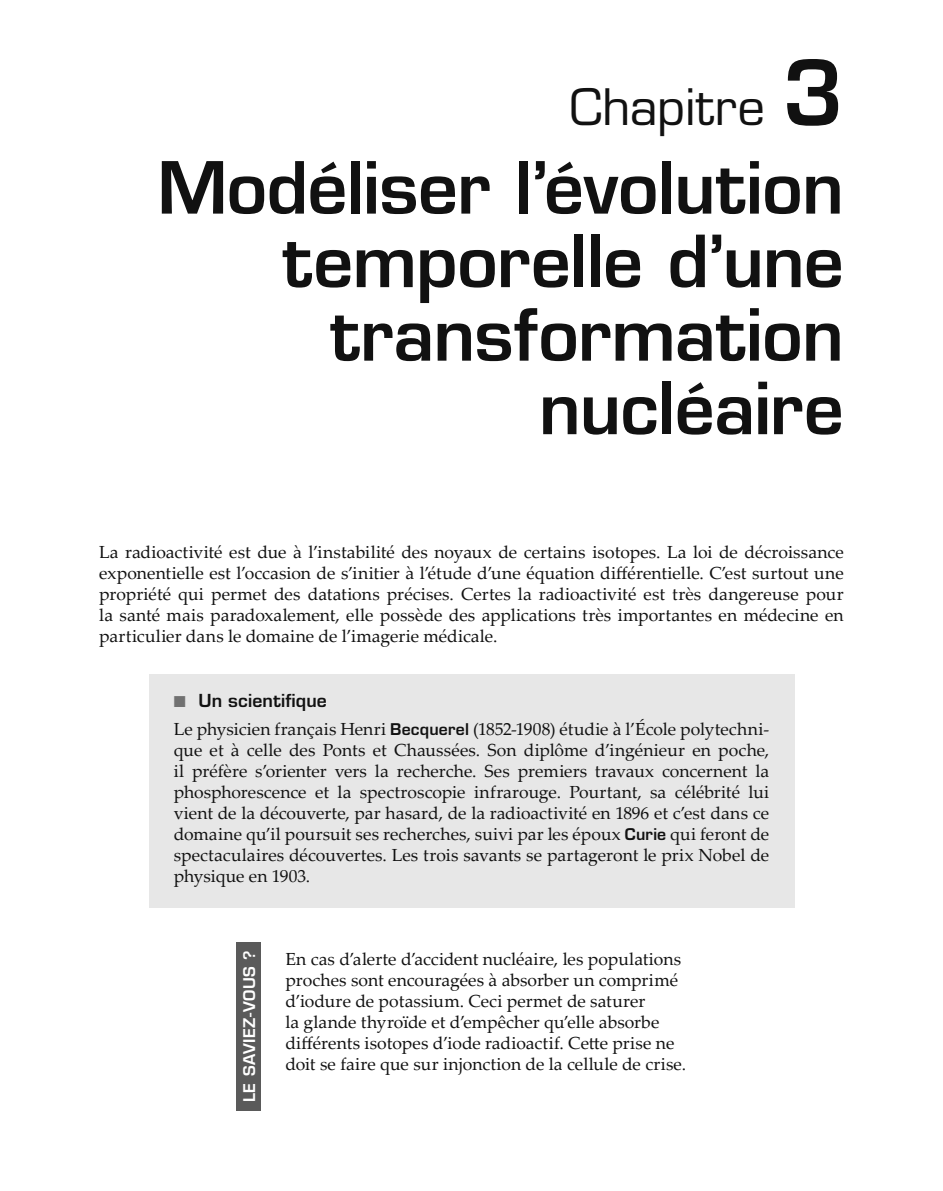
<style>
.page{position:relative;width:943px;height:1191px;background:#fff}
.page>*{position:absolute;margin:0;border:0;box-sizing:border-box;transform-origin:0 0}
.t1{font:600 70px/73.5px "Eurostile LT Std";letter-spacing:-.01em;color:#111;text-align:right}
.t2{font:49px "Eurostile LT Std";letter-spacing:-.005em;color:#111}
.t3{font:17.5px/21px "Palatino Linotype";color:#111;text-align:justify}
.t4{font:600 17.5px "Eurostile LT Std";letter-spacing:.01em;color:#111}
.t5{font:600 15.75px "Eurostile LT Std";letter-spacing:.04em;color:#fff}
.s1{font-weight:600;font-size:87.5px}
.s2{color:#717171}
.s3{font-family:"Eurostile LT Std";font-weight:600;font-size:15.75px}
</style>
<div class="page">
<div style="left:149px;top:674px;width:645px;height:233px;background:#e7e7e7"></div>
<div style="left:236px;top:942px;width:24px;height:168px;background:#5a5a5a"></div>
<h2 class="t2" style="left:569px;top:89px;width:275px">Chapitre <span class="s1">3</span></h2>
<h1 class="t1" style="left:157px;top:159px;width:688px">Modéliser l’évolution temporelle d’une transformation nucléaire</h1>
<p class="t3" style="left:99px;top:541px;width:746px">La radioactivité est due à l’instabilité des noyaux de certains isotopes. La loi de décroissance exponentielle est l’occasion de s’initier à l’étude d’une équation différentielle. C’est surtout une propriété qui permet des datations précises. Certes la radioactivité est très dangereuse pour la santé mais paradoxalement, elle possède des applications très importantes en médecine en particulier dans le domaine de l’imagerie médicale.</p>
<p class="t4" style="left:174px;top:694px;width:154px"><span class="s2">■</span> Un scientifique</p>
<p class="t3" style="left:174px;top:718px;width:597px">Le physicien français Henri <span class="s3">Becquerel</span> (1852-1908) étudie à l’École polytechni&shy;que et à celle des Ponts et Chaussées. Son diplôme d’ingénieur en poche, il préfère s’orienter vers la recherche. Ses premiers travaux concernent la phospho rescence et la spectroscopie infrarouge. Pourtant, sa célébrité lui vient de la découverte, par hasard, de la radioactivité en 1896 et c’est dans ce domaine qu’il poursuit ses recherches, suivi par les époux <span class="s3">Curie</span> qui feront de spectaculaires découvertes. Les trois savants se partageront le prix Nobel de physique en 1903.</p>
<p class="t5" style="left:243px;top:1102px;width:154px;rotate:-90deg">LE SAVIEZ-VOUS ?</p>
<p class="t3" style="left:285px;top:947px;width:402px;text-align:left">En cas d’alerte d’accident nucléaire, les populations proches sont encouragées à absorber un comprimé d’iodure de potassium. Ceci permet de saturer<br>la glande thyroïde et d’empêcher qu’elle absorbe différents isotopes d’iode radioactif. Cette prise ne doit se faire que sur injonction de la cellule de crise.</p>
</div>
